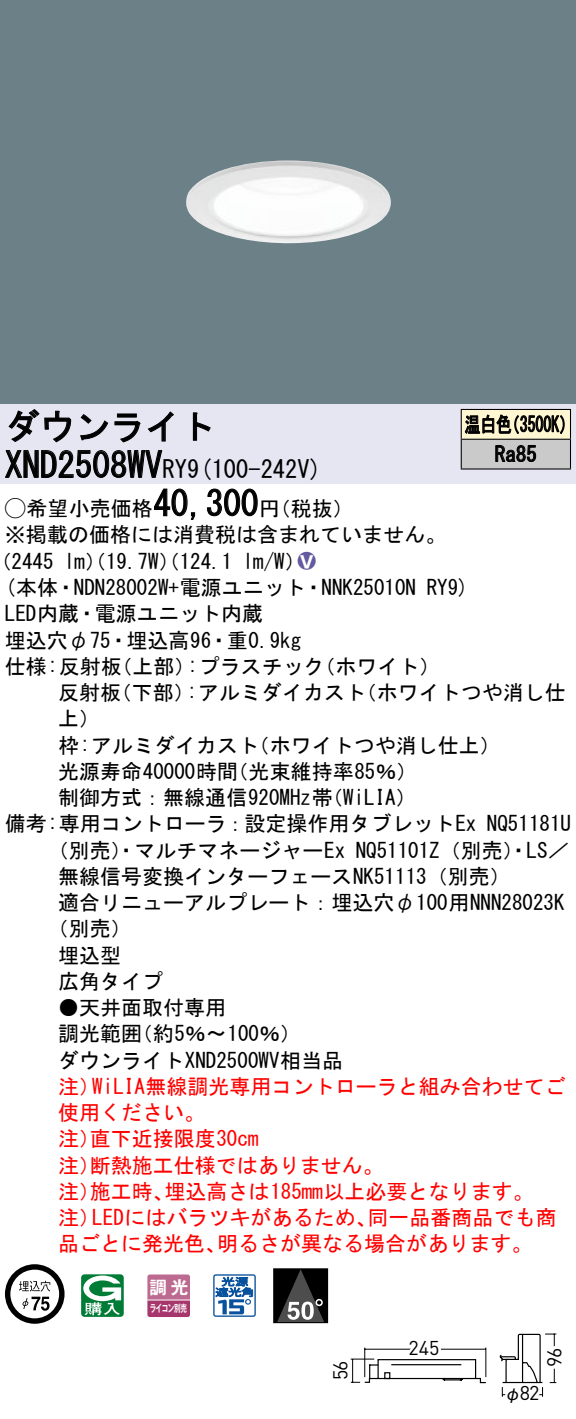
<style>
.page{position:relative;width:576px;height:1419px;background:#fff}
.page>*{position:absolute;margin:0;border:0;box-sizing:border-box;transform-origin:0 0}
.t1{font:35px "MS Gothic";color:#000}
.t2{font:24.5px "MS Gothic";color:#000}
.t3{font:21px/26.2px "MS Gothic";color:#000}
.t4{font:21px/26.2px "MS Gothic";color:#f00}
.t5{font:21px/29.8px "MS Gothic";color:#000;scale:.75 1}
.t6{font:21px "Ford Classification 1";color:#635aa0}
.t7{font:19.95px "DINOT";letter-spacing:-.03em;color:#000}
.t8{font:17.5px "Gothic MB101 Pro De Bold 90 pv RKSJ H";color:#fff}
.t9{font:17.5px "Gothic BBB Pro Medium 90 pv RKSJ H";color:#000}
.t10{font:10.15px "Gothic MB101 Pro De Bold 90 pv RKSJ H";letter-spacing:-.05em;color:#fff;scale:.65 1}
.s1{font-size:24.5px}
.s2{font-family:"Ford Classification 1"}
.s3{color:#fff}
</style>
<div class="page">
<div style="left:0;top:0;width:575px;height:404px;background:#6c8087"></div>
<img style="left:186px;top:160px;width:205px;height:84px">
<div style="left:0;top:404px;width:575px;height:79px;background:#e6e5f2"></div>
<svg style="left:8px;top:409px;width:64px;height:34px"></svg>
<svg style="left:80px;top:413px;width:60px;height:30px"></svg>
<svg style="left:147px;top:411px;width:26px;height:31px"></svg>
<svg style="left:192px;top:412px;width:19px;height:29px"></svg>
<svg style="left:5px;top:450px;width:158px;height:28px"></svg>
<svg style="left:154px;top:488px;width:42px;height:32px"></svg>
<svg style="left:207px;top:488px;width:51px;height:29px"></svg>
<svg style="left:5px;top:1264px;width:59px;height:60px"></svg>
<svg style="left:81px;top:1274px;width:43px;height:43px"></svg>
<svg style="left:147px;top:1274px;width:43px;height:43px;background:#b65b86"></svg>
<hr style="left:147px;top:1299px;width:43px;height:1px;background:#fff">
<svg style="left:213px;top:1274px;width:43px;height:43px"></svg>
<div style="left:273px;top:1269px;width:54px;height:53px;background:#000"></div>
<svg style="left:277px;top:1270px;width:47px;height:51px"></svg>
<div style="left:273px;top:1268px;width:55px;height:55px;border:1px solid #000"></div>
<div style="left:461px;top:409px;width:109px;height:30px;background:#fff6d2"></div>
<div style="left:461px;top:439px;width:109px;height:30px;background:#cacaca"></div>
<hr style="left:460px;top:409px;width:110px;height:1px;background:#000">
<hr style="left:569px;top:410px;width:2px;height:29px;background:#000">
<hr style="left:460px;top:439px;width:110px;height:1px;background:#000">
<hr style="left:569px;top:440px;width:2px;height:28px;background:#000">
<hr style="left:460px;top:468px;width:110px;height:2px;background:#000">
<svg style="left:460px;top:410px;width:104px;height:58px"></svg>
<svg style="left:499px;top:1333px;width:58px;height:64px"></svg>
<svg style="left:350px;top:1347px;width:137px;height:37px"></svg>
<h1 class="t1" style="left:5px;top:409px;width:212px">ダウンライト</h1>
<p class="t2" style="left:187px;top:456px;width:136px">(9 100-242 (V</p>
<h1 class="t1" style="left:5px;top:447px;width:184px">XND2508WV<span class="s1">RY</span></h1>
<h1 class="t1" style="left:153px;top:486px;width:106px">40,300</h1>
<p class="t3" style="left:5px;top:495px;width:442px"><span class="s2">A</span>希望小売価格<br>※掲載の価格には消費税は含まれていません。</p>
<p class="t6" style="left:298px;top:550px;width:19px">2<span class="s3">8</span></p>
<p class="t3" style="left:259px;top:495px;width:96px">（円税抜(</p>
<p class="t3" style="left:243px;top:548px;width:64px">l m (W/</p>
<p class="t3" style="left:-9px;top:548px;width:65px">（2445</p>
<p class="t3" style="left:64px;top:548px;width:169px">lm）（19.7 ）（W 124.1</p>
<p class="t5" style="left:494px;top:409px;width:57px;text-indent:-30px">温白色<br>Ra85</p>
<p class="t5" style="left:504px;top:409px;width:96px">（3500 (K</p>
<p class="t3" style="left:5px;top:574px;width:412px">(本体・NDN28002 +W 電源ユニット・NNK25010N</p>
<p class="t3" style="left:5px;top:600px;width:259px">LED内蔵・電源ユニット内蔵</p>
<p class="t3" style="left:5px;top:627px;width:297px">埋込穴φ75・埋込高96・重0.9kg</p>
<p class="t3" style="left:314px;top:653px;width:127px">（ホワイト(</p>
<p class="t3" style="left:426px;top:574px;width:44px">RY (9</p>
<p class="t3" style="left:187px;top:653px;width:139px">:プラスチック</p>
<p class="t3" style="left:5px;top:653px;width:118px">仕様:反射板</p>
<p class="t3" style="left:111px;top:653px;width:85px">（上部）</p>
<p class="t3" style="left:58px;top:679px;width:64px">反射板上(</p>
<p class="t3" style="left:111px;top:679px;width:85px">（下部）</p>
<p class="t3" style="left:187px;top:679px;width:181px">:アルミダイカスト</p>
<p class="t3" style="left:355px;top:679px;width:211px">（ホワイトつや消し仕</p>
<p class="t3" style="left:227px;top:732px;width:191px;text-indent:-169px">枠:アルミダイカスト<br>（光束維持率85％(</p>
<p class="t3" style="left:248px;top:732px;width:254px">（ホワイトつや消し仕上(</p>
<p class="t3" style="left:58px;top:758px;width:181px">光源寿命40000時間</p>
<p class="t3" style="left:58px;top:784px;width:276px">制御方式：無線通信920MHz帯</p>
<p class="t3" style="left:322px;top:784px;width:96px">（WiLIA(</p>
<p class="t3" style="left:355px;top:810px;width:215px;text-indent:-350px">備考:専用コントローラ：設定操作用タブレットEx<br>NQ51101 （Z 別売）・LS／</p>
<p class="t3" style="left:486px;top:810px;width:85px">NQ51181U</p>
<p class="t3" style="left:48px;top:837px;width:299px">（別売）・マルチマネージャーEx</p>
<p class="t3" style="left:58px;top:863px;width:454px">無線信号変換インターフェースNK51113（別売(</p>
<p class="t3" style="left:58px;top:889px;width:507px">適合リニューアルプレート：埋込穴φ100用NNN28023K</p>
<p class="t3" style="left:48px;top:915px;width:85px">（別売(</p>
<p class="t3" style="left:58px;top:942px;width:64px">埋込型</p>
<p class="t3" style="left:58px;top:968px;width:106px">広角タイプ</p>
<p class="t3" style="left:132px;top:994px;width:171px;text-indent:-73px">●天井面取付専用<br>（約5％〜100％(</p>
<p class="t3" style="left:58px;top:1020px;width:286px">調光範囲<br>ダウンライトXND2500WV相当品</p>
<p class="t4" style="left:92px;top:1073px;width:475px">WiLIA無線調光専用コントローラと組み合わせてご</p>
<p class="t4" style="left:58px;top:1073px;width:43px">注）</p>
<p class="t4" style="left:58px;top:1099px;width:148px">使用ください。</p>
<p class="t4" style="left:90px;top:1125px;width:170px">直下近接限度30cm</p>
<p class="t4" style="left:90px;top:1125px;width:295px;text-indent:-32px">注）<br>断熱施工仕様ではありません。</p>
<p class="t4" style="left:58px;top:1152px;width:43px">注）</p>
<p class="t4" style="left:164px;top:1178px;width:370px">埋込高さは185mm以上必要となります。</p>
<p class="t4" style="left:90px;top:1178px;width:85px">施工時、</p>
<p class="t4" style="left:58px;top:1178px;width:43px">注）</p>
<p class="t4" style="left:92px;top:1204px;width:286px">LEDにはバラツキがあるため、</p>
<p class="t4" style="left:367px;top:1204px;width:190px">同一品番商品でも商</p>
<p class="t4" style="left:58px;top:1204px;width:43px">注）</p>
<p class="t4" style="left:58px;top:1230px;width:169px">品ごとに発光色、</p>
<p class="t4" style="left:217px;top:1230px;width:317px">明るさが異なる場合があります。</p>
<p class="t8" style="left:149px;top:1272px;width:41px">調光</p>
<p class="t10" style="left:150px;top:1300px;width:59px">ライコン別売</p>
<p class="t7" style="left:327px;top:1380px;width:22px;rotate:-90deg">56</p>
<p class="t7" style="left:408px;top:1334px;width:33px">245</p>
<p class="t7" style="left:519px;top:1379px;width:21px">82</p>
<p class="t9" style="left:504px;top:1379px;width:19px">φ</p>
<p class="t7" style="left:540px;top:1367px;width:21px;rotate:-90deg">96</p>
</div>
